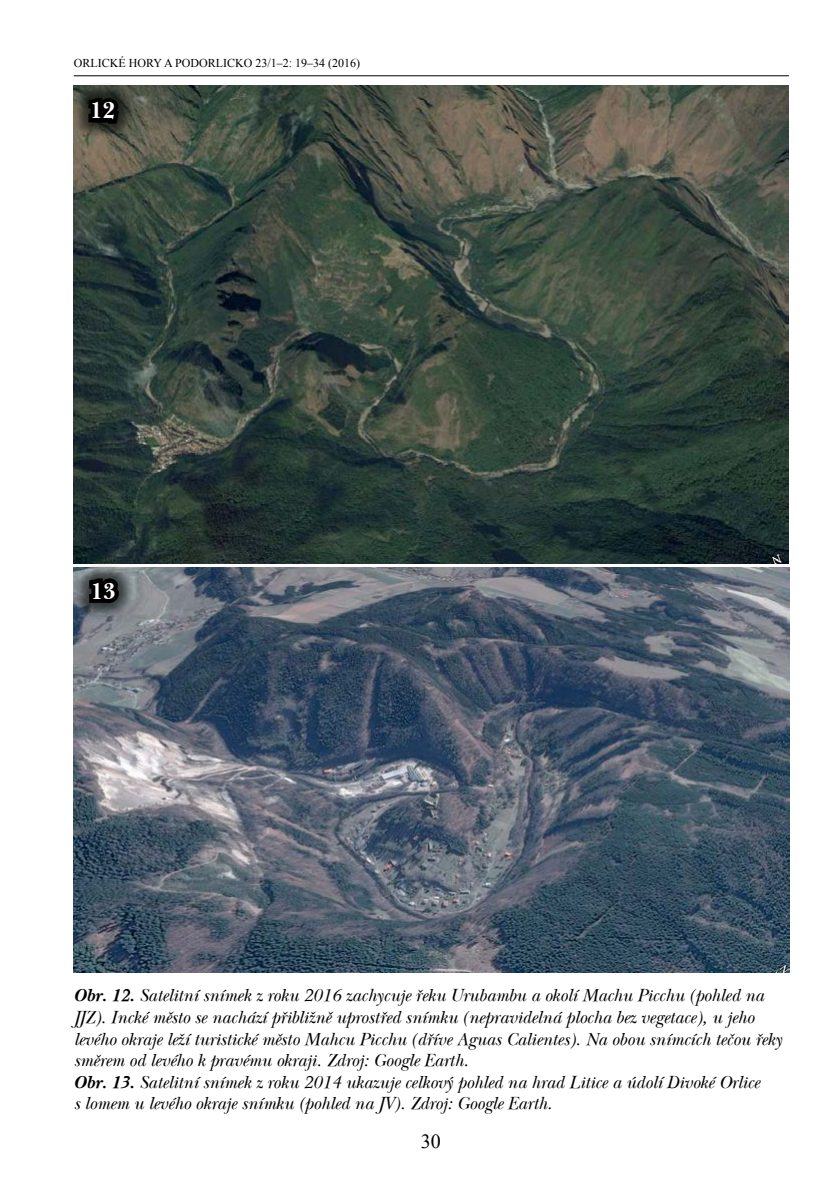
<style>
.page{position:relative;width:840px;height:1191px;background:#fff}
.page>*{position:absolute;margin:0;border:0;box-sizing:border-box;transform-origin:0 0}
.t1{font:700 24px "Nebraska";color:#fff}
.t2{font:20px "Times New Roman";color:#000}
.t3{font:italic 18px/21.6px "Nebraska";color:#000}
.t4{font:12px "Times New Roman";color:#000}
.s1{font-weight:700}
</style>
<div class="page">
<hr style="left:74px;top:75px;width:714px;height:1px;background:#000">
<img style="left:74px;top:567px;width:714px;height:405px">
<div style="left:72px;top:562px;width:64px;height:58px;background:#000;opacity:.6"></div>
<svg style="left:84px;top:571px;width:41px;height:38px"></svg>
<img style="left:73px;top:85px;width:715px;height:478px">
<div style="left:71px;top:82px;width:64px;height:59px;background:#000;opacity:.6"></div>
<svg style="left:83px;top:91px;width:42px;height:39px"></svg>
<p class="t4" style="left:74px;top:55px;width:288px">ORLICKÉ HORY A PODORLICKO 23/1–2: 19–34 (2016)</p>
<h1 class="t1" style="left:90px;top:97px;width:26px">12</h1>
<h1 class="t1" style="left:91px;top:577px;width:26px">13</h1>
<p class="t3" style="left:74px;top:985px;width:709px"><span class="s1">Obr. 12.</span> Satelitní snímek z roku 2016 zachycuje řeku Urubambu a okolí Machu Picchu (pohled na JJZ). Incké město se nachází přibližně uprostřed snímku (nepravidelná plocha bez vegetace), u jeho levého okraje leží turistické město Mahcu Picchu (dříve Aguas Calientes). Na obou snímcích tečou řeky směrem od levého k pravému okraji. Zdroj: Google Earth.<br><span class="s1">Obr. 13.</span> Satelitní snímek z roku 2014 ukazuje celkový pohled na hrad Litice a údolí Divoké Orlice<br>s lomem u levého okraje snímku (pohled na JV). Zdroj: Google Earth.</p>
<p class="t2" style="left:421px;top:1128px;width:21px">30</p>
</div>
